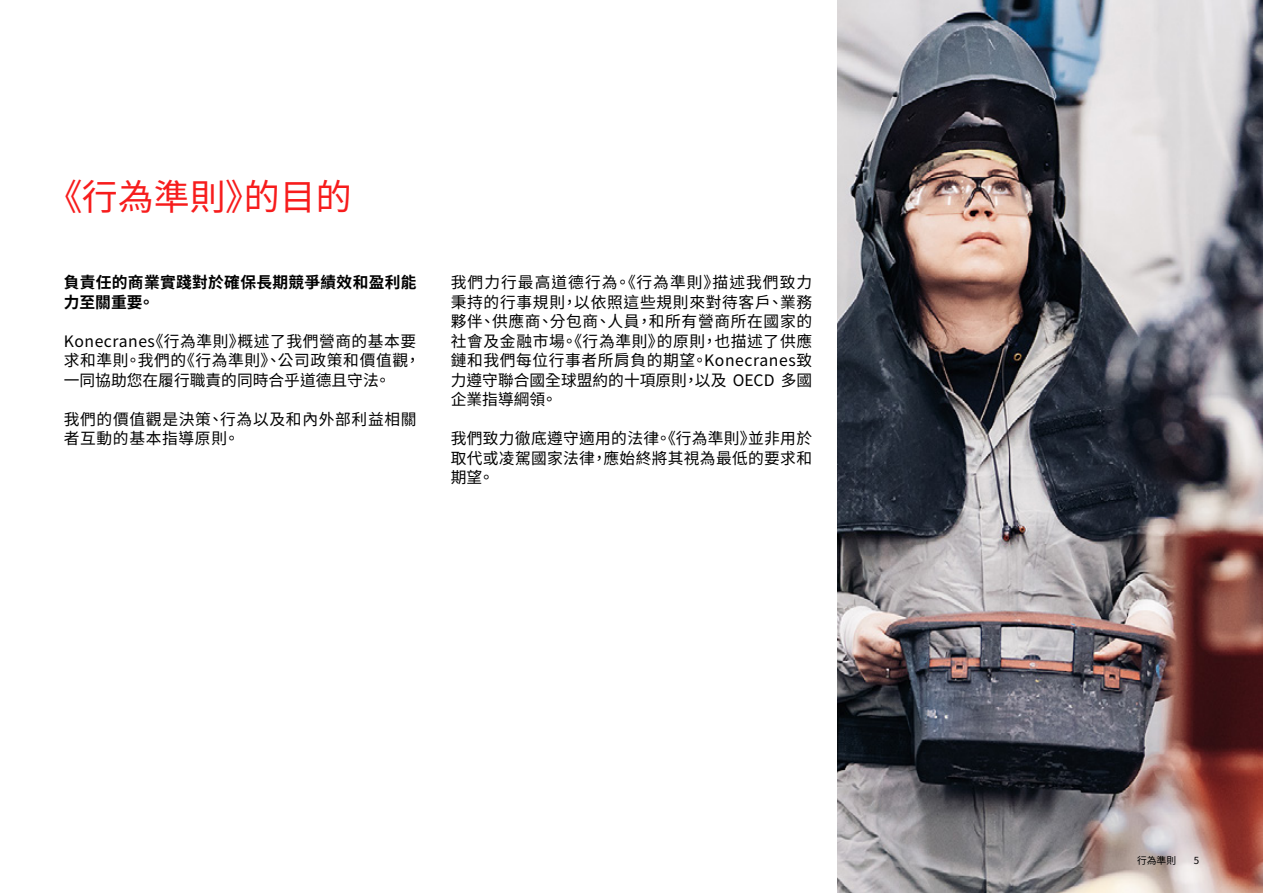
<style>
.page{position:relative;width:1263px;height:893px;background:#fff}
.page>*{position:absolute;margin:0;border:0;box-sizing:border-box;transform-origin:0 0}
.t1{font:36px "Noto Sans CJ Ktc";color:#f71c1c}
.t2{font:15.75px/19.5px "Noto Sans CJ Ktc";letter-spacing:.02em;color:#000;text-align:justify}
.t3{font:15.75px/19.5px "Noto Sans CJ Ktc";letter-spacing:.045em;color:#000}
.t4{font:700 15.75px/19.5px "Noto Sans CJ Ktc";letter-spacing:.02em;color:#000}
.t5{font:9.75px "Noto Sans CJ Ktc";color:#000}
</style>
<div class="page">
<img style="left:838px;top:0;width:425px;height:893px">
<h1 class="t1" style="left:46px;top:177px;width:307px">《行為準則》的目的</h1>
<p class="t4" style="left:64px;top:273px;width:354px">負責任的商業實踐對於確保長期競爭績效和盈利能力至關重要。</p>
<p class="t2" style="left:64px;top:331px;width:358px;text-align:left">Konecranes《行為準則》概述了我們營商的基本要求和準則。我們的《行為準則》、公司政策和價值觀，一同協助您在履行職責的同時合乎道德且守法。</p>
<p class="t3" style="left:64px;top:409px;width:354px">我們的價值觀是決策、行為以及和內外部利益相關者互動的基本指導原則。</p>
<p class="t2" style="left:451px;top:273px;width:363px">我們力行最高道德行為。《行為準則》描述我們致力秉持的行事規則，以依照這些規則來對待客戶、業務夥伴、供應商、分包商、人員，和所有營商所在國家的社會及金融市場。《行為準則》的原則，也描述了供應鏈和我們每位行事者所肩負的期望。Konecranes致力遵守聯合國全球盟約的十項原則，以及 OECD 多國企業指導綱領。</p>
<p class="t2" style="left:451px;top:429px;width:363px">我們致力徹底遵守適用的法律。《行為準則》並非用於取代或凌駕國家法律，應始終將其視為最低的要求和期望。</p>
<p class="t5" style="left:1137px;top:855px;width:40px">行為準則</p>
<p class="t5" style="left:1194px;top:855px;width:7px">5</p>
</div>
